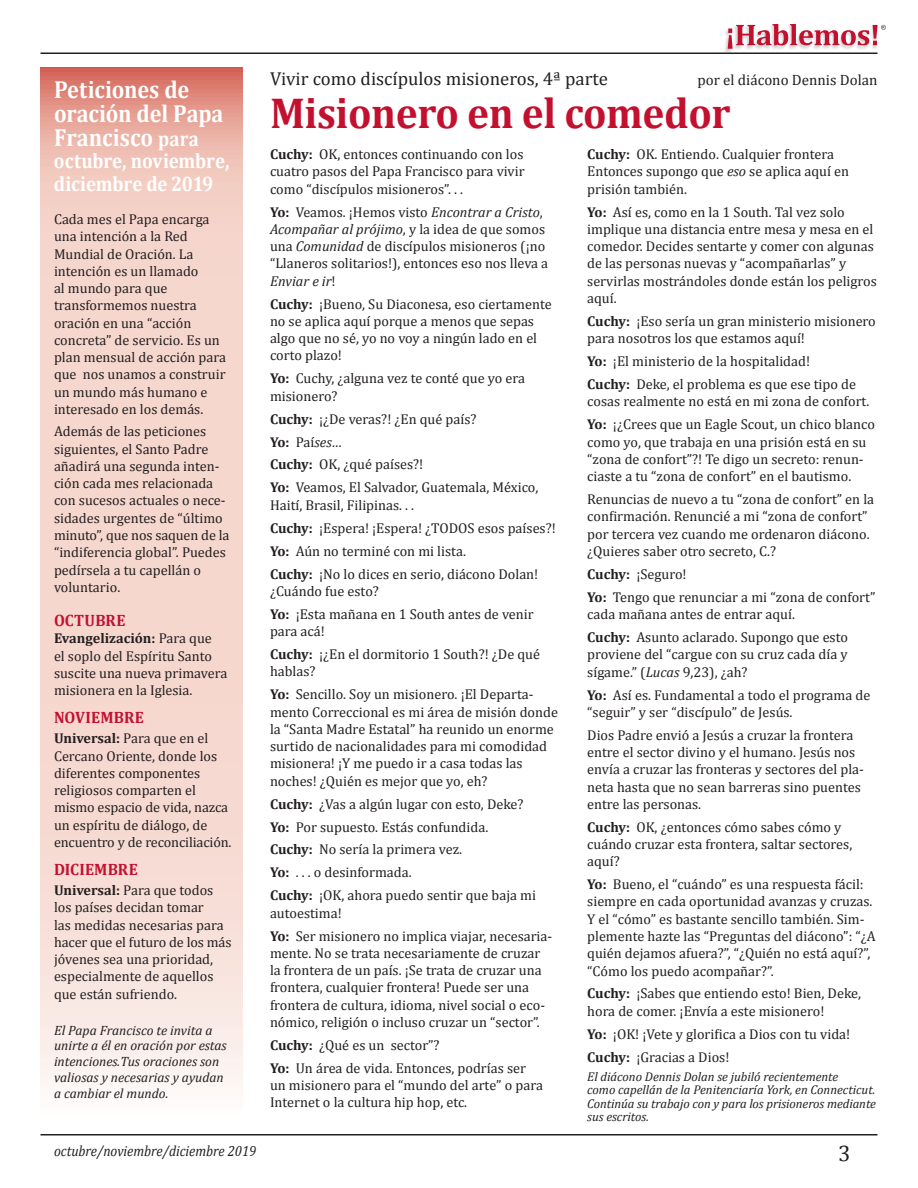
<style>
.page{position:relative;width:918px;height:1188px;background:#fff}
.page>*{position:absolute;margin:0;border:0;box-sizing:border-box;transform-origin:0 0}
.t1{font:700 43.5px "Cambria";letter-spacing:-.01em;color:#c3102f;scale:.95 1}
.t2{font:700 24.75px/24px "Cambria";letter-spacing:-.005em;color:#fff;scale:.9 1}
.t3{font:22.5px "Cambria";color:#231f20}
.t4{font:700 21px/22.5px "Cambria";letter-spacing:-.01em;color:#fff;scale:.9 1}
.t5{font:18.75px "Cambria";color:#231f20}
.t6{font:700 16.5px "Cambria";letter-spacing:.01em;color:#c3102f;scale:.95 1}
.t7{font:italic 15px "Cambria";color:#231f20;scale:.9 1}
.t8{font:15px "Cambria";color:#231f20}
.t9{font:14.25px/17.2px "Cambria";color:#231f20}
.t10{font:italic 13.5px/15.8px "Cambria";color:#231f20}
.t11{font:italic 12.75px/13.5px "Cambria";color:#231f20}
.s1{font-size:21px}
.s2{font-weight:700}
.s3{font-style:italic}
</style>
<div class="page">
<div style="left:723px;top:24px;width:155px;height:29px;background:#231f20;opacity:.2"></div>
<svg style="left:728px;top:24px;width:158px;height:25px"></svg>
<hr style="left:40px;top:1134px;width:838px;height:2px;background:#231f20">
<hr style="left:40px;top:52px;width:838px;height:2px;background:#231f20">
<svg style="left:40px;top:68px;width:203px;height:1019px;background:#f4d4cb"></svg>
<h2 class="t2" style="left:54px;top:76px;width:190px">Peticiones de oración del Papa<br>Francisco <span class="s1">para</span></h2>
<h3 class="t4" style="left:54px;top:149px;width:196px">octubre, noviembre, diciembre de 2019</h3>
<p class="t9" style="left:54px;top:210px;width:174px">Cada mes el Papa encarga una intención a la Red<br>Mundial de Oración. La intención es un llamado<br>al mundo para que transformemos nuestra oración en una “acción concreta” de servicio. Es un plan mensual de acción para que nos unamos a construir un mundo más humano e interesado en los demás.</p>
<p class="t9" style="left:54px;top:423px;width:177px">Además de las peticiones siguientes, el Santo Padre añadirá una segunda inten&shy;ción cada mes relacionada con sucesos actuales o nece&shy;sidades urgentes de “último minuto”, que nos saquen de la “indiferencia global”. Puedes pedírsela a tu capellán o voluntario.</p>
<p class="t6" style="left:54px;top:609px;width:77px">OCTUBRE</p>
<p class="t9" style="left:54px;top:630px;width:175px"><span class="s2">Evangelización:</span> Para que<br>el soplo del Espíritu Santo suscite una nueva primavera misionera en la Iglesia.</p>
<p class="t6" style="left:54px;top:706px;width:96px">NOVIEMBRE</p>
<p class="t9" style="left:54px;top:730px;width:179px"><span class="s2">Universal:</span> Para que en el<br>Cercano Oriente, donde los diferentes componentes religiosos comparten el mismo espacio de vida, nazca un espíritu de diálogo, de encuentro y de reconciliación.</p>
<p class="t6" style="left:54px;top:857px;width:90px">DICIEMBRE</p>
<p class="t9" style="left:54px;top:882px;width:179px"><span class="s2">Universal:</span> Para que todos los países decidan tomar<br>las medidas necesarias para hacer que el futuro de los más jóvenes sea una prioridad, especialmente de aquellos que están sufriendo.</p>
<p class="t10" style="left:54px;top:1022px;width:174px">El Papa Francisco te invita a unirte a él en oración por estas intenciones.Tus oraciones son valiosas y necesarias y ayudan a cambiar el mundo.</p>
<h3 class="t5" style="left:270px;top:67px;width:339px">Vivir como discípulos misioneros, 4ª parte</h3>
<p class="t8" style="left:697px;top:71px;width:182px">por el diácono Dennis Dolan</p>
<h1 class="t1" style="left:270px;top:83px;width:486px">Misionero en el comedor</h1>
<p class="t9" style="left:270px;top:146px;width:256px;text-align:justify"><span class="s2">Cuchy:</span> OK, entonces continuando con los cuatro pasos del Papa Francisco para vivir como “discípulos misioneros”. . .</p>
<p class="t9" style="left:270px;top:203px;width:280px"><span class="s2">Yo:</span> Veamos. ¡Hemos visto <span class="s3">Encontrar a Cristo</span>, <span class="s3">Acompañar al prójimo</span>, y la idea de que somos una <span class="s3">Comunidad</span> de discípulos misioneros (¡no “Llaneros solitarios!), entonces eso nos lleva a <span class="s3">Enviar e ir</span>!</p>
<p class="t9" style="left:270px;top:295px;width:283px"><span class="s2">Cuchy:</span> ¡Bueno, Su Diaconesa, eso ciertamente no se aplica aquí porque a menos que sepas algo que no sé, yo no voy a ningún lado en el corto plazo!</p>
<p class="t9" style="left:270px;top:370px;width:256px"><span class="s2">Yo:</span> Cuchy, ¿alguna vez te conté que yo era misionero?</p>
<p class="t9" style="left:270px;top:407px;width:270px;line-height:23px"><span class="s2">Cuchy:</span> ¡¿De veras?! ¿En qué país?<br><span class="s2">Yo:</span> Paí<span class="s3">ses…<br></span><span class="s2">Cuchy:</span> OK, ¿qué países?!<br><span class="s2">Yo:</span> Veamos, El Salvador, Guatemala, México,</p>
<p class="t9" style="left:270px;top:493px;width:287px;line-height:23px">Haití, Brasil, Filipinas. . .<br><span class="s2">Cuchy:</span> ¡Espera! ¡Espera! ¿TODOS esos países?!<br><span class="s2">Yo:</span> Aún no terminé con mi lista.<br><span class="s2">Cuchy:</span> ¡No lo dices en serio, diácono Dolan!</p>
<p class="t9" style="left:270px;top:579px;width:265px;line-height:23px">¿Cuándo fue esto?<br><span class="s2">Yo:</span> ¡Esta mañana en 1 South antes de venir</p>
<p class="t9" style="left:270px;top:620px;width:272px;line-height:23px">para acá!<br><span class="s2">Cuchy:</span> ¡¿En el dormitorio 1 South?! ¿De qué</p>
<p class="t9" style="left:270px;top:660px;width:265px;line-height:23px">hablas?<br><span class="s2">Yo:</span> Sencillo. Soy un misionero. ¡El Departa-</p>
<p class="t9" style="left:270px;top:703px;width:289px">mento Correccional es mi área de misión donde la “Santa Madre Estatal” ha reunido un enorme surtido de nacionalidades para mi comodidad misionera! ¡Y me puedo ir a casa todas las noches! ¿Quién es mejor que yo, eh?</p>
<p class="t9" style="left:270px;top:792px;width:268px;line-height:23px"><span class="s2">Cuchy:</span> ¿Vas a algún lugar con esto, Deke?<br><span class="s2">Yo:</span> Por supuesto. Estás confundida.<br><span class="s2">Cuchy:</span> No sería la primera vez.<br><span class="s2">Yo:</span> . . . o desinformada.<br><span class="s2">Cuchy:</span> ¡OK, ahora puedo sentir que baja mi</p>
<p class="t9" style="left:270px;top:901px;width:284px;line-height:23px">autoestima!<br><span class="s2">Yo:</span> Ser misionero no implica viajar, necesaria-</p>
<p class="t9" style="left:270px;top:944px;width:277px">mente. No se trata necesariamente de cruzar la frontera de un país. ¡Se trata de cruzar una frontera, cualquier frontera! Puede ser una frontera de cultura, idioma, nivel social o eco&shy;nómico, religión o incluso cruzar un “sector”.</p>
<p class="t9" style="left:270px;top:1034px;width:258px;line-height:23px"><span class="s2">Cuchy:</span> ¿Qué es un sector”?<br><span class="s2">Yo:</span> Un área de vida. Entonces, podrías ser</p>
<p class="t9" style="left:270px;top:1077px;width:274px">un misionero para el “mundo del arte” o para<br>Internet o la cultura hip hop, etc.</p>
<p class="t9" style="left:587px;top:146px;width:263px"><span class="s2">Cuchy:</span> OK. Entiendo. Cualquier frontera<br>Entonces supongo que <span class="s3">eso</span> se aplica aquí en prisión también.</p>
<p class="t9" style="left:587px;top:203px;width:291px"><span class="s2">Yo:</span> Así es, como en la 1 South. Tal vez solo implique una distancia entre mesa y mesa en el comedor. Decides sentarte y comer con algunas de las personas nuevas y “acompañarlas” y servirlas mostrándoles donde están los peligros aquí.</p>
<p class="t9" style="left:587px;top:312px;width:290px"><span class="s2">Cuchy:</span> ¡Eso sería un gran ministerio misionero para nosotros los que estamos aquí!</p>
<p class="t9" style="left:587px;top:350px;width:270px;line-height:23px"><span class="s2">Yo:</span> ¡El ministerio de la hospitalidad!<br><span class="s2">Cuchy:</span> Deke, el problema es que ese tipo de</p>
<p class="t9" style="left:587px;top:390px;width:289px;line-height:23px">cosas realmente no está en mi zona de confort.<br><span class="s2">Yo:</span> ¡¿Crees que un Eagle Scout, un chico blanco</p>
<p class="t9" style="left:587px;top:433px;width:281px">como yo, que trabaja en una prisión está en su “zona de confort”?! Te digo un secreto: renun&shy;ciaste a tu “zona de confort” en el bautismo.</p>
<p class="t9" style="left:587px;top:491px;width:288px">Renuncias de nuevo a tu “zona de confort” en la confirmación. Renuncié a mi “zona de confort” por tercera vez cuando me ordenaron diácono. ¿Quieres saber otro secreto, C.?</p>
<p class="t9" style="left:587px;top:562px;width:290px;line-height:23px"><span class="s2">Cuchy:</span> ¡Seguro!<br><span class="s2">Yo:</span> Tengo que renunciar a mi “zona de confort”</p>
<p class="t9" style="left:587px;top:603px;width:262px;line-height:23px">cada mañana antes de entrar aquí.<br><span class="s2">Cuchy:</span> Asunto aclarado. Supongo que esto</p>
<p class="t9" style="left:587px;top:646px;width:262px">proviene del “cargue con su cruz cada día y sígame.” (<span class="s3">Lucas</span> 9,23), ¿ah?</p>
<p class="t9" style="left:587px;top:686px;width:285px"><span class="s2">Yo:</span> Así es. Fundamental a todo el programa de “seguir” y ser “discípulo” de Jesús.</p>
<p class="t9" style="left:587px;top:726px;width:278px">Dios Padre envió a Jesús a cruzar la frontera entre el sector divino y el humano. Jesús nos envía a cruzar las fronteras y sectores del pla&shy;neta hasta que no sean barreras sino puentes entre las personas.</p>
<p class="t9" style="left:587px;top:818px;width:267px"><span class="s2">Cuchy:</span> OK, ¿entonces cómo sabes cómo y cuándo cruzar esta frontera, saltar sectores, aquí?</p>
<p class="t9" style="left:587px;top:876px;width:290px"><span class="s2">Yo:</span> Bueno, el “cuándo” es una respuesta fácil: siempre en cada oportunidad avanzas y cruzas.<br>Y el “cómo” es bastante sencillo también. Sim&shy;plemente hazte las “Preguntas del diácono”: “¿A quién dejamos afuera?”, “¿Quién no está aquí?”, “Cómo los puedo acompañar?”.</p>
<p class="t9" style="left:587px;top:985px;width:275px"><span class="s2">Cuchy:</span> ¡Sabes que entiendo esto! Bien, Deke, hora de comer. ¡Envía a este misionero!</p>
<p class="t9" style="left:587px;top:1022px;width:265px;line-height:23px"><span class="s2">Yo:</span> ¡OK! ¡Vete y glorifica a Dios con tu vida!<br><span class="s2">Cuchy:</span> ¡Gracias a Dios!</p>
<p class="t11" style="left:587px;top:1069px;width:290px">El diácono Dennis Dolan se jubiló recientemente<br>como capellán de la Penitenciaría York, en Connecticut.<br>Continúa su trabajo con y para los prisioneros mediante sus escritos.</p>
<p class="t7" style="left:54px;top:1140px;width:226px">octubre/noviembre/diciembre 2019</p>
<h3 class="t3" style="left:838px;top:1140px;width:14px">3</h3>
</div>
